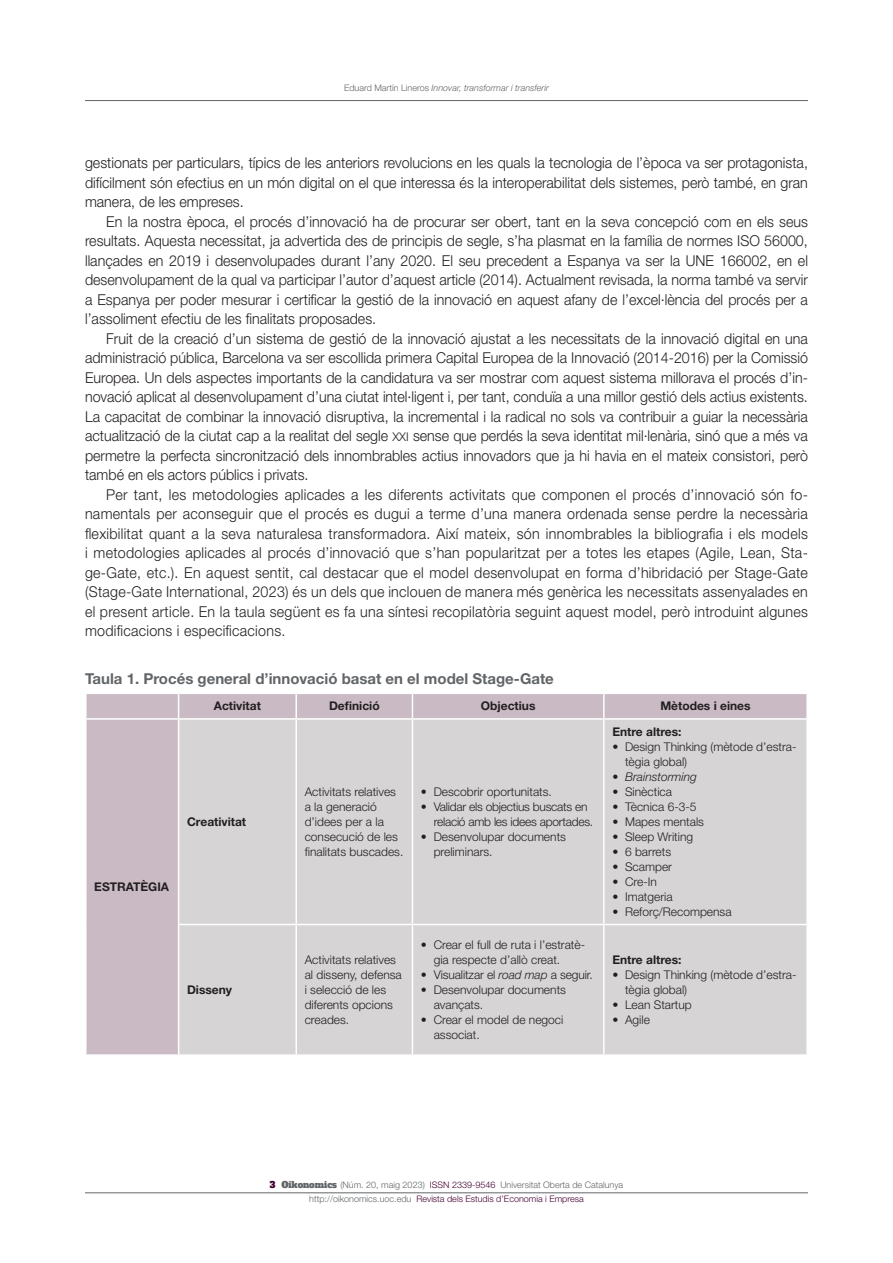
<style>
.page{position:relative;width:893px;height:1263px;background:#fff}
.page>*{position:absolute;margin:0;border:0;box-sizing:border-box;transform-origin:0 0}
._02_texto_base{font:300 15px/19.5px "Helvetica Neue LT Std";color:#231f20;text-align:justify;scale:.95 1}
.titulo_figures_taule{font:700 15px "Helvetica Neue LT Std";color:#626568}
.table_txt{font:300 12px/15px "Helvetica Neue LT Std";color:#231f20}
.table_h1{font:700 12px "Helvetica Neue LT Std";color:#231f20}
.table_txt-2{font:300 12px/15px "Helvetica Neue LT Std";letter-spacing:-.02em;color:#231f20}
.table_txt-3{font:700 12px "Helvetica Neue LT Std";color:#231f20}
.t1{font:italic 300 12px "Helvetica Neue LT Std";color:#231f20}
.t2{font:300 9px/13.6px "Helvetica Neue LT Std";color:#626568;text-align:center}
.t3{font:italic 300 9px "Helvetica Neue LT Std";color:#626568}
.s1{font-style:normal}
.s2{font-size:12px}
.s3{font-style:italic}
.s4{font-family:"Alfa Slab One";font-weight:400;color:#460132}
.s5{font-family:"Alfa Slab One";font-weight:400}
.s6{color:#460132}
</style>
<div class="page">
<hr style="left:85px;top:100px;width:723px;height:1px;background:#626568">
<hr style="left:85px;top:1192px;width:723px;height:1px;background:#626568">
<div style="left:87px;top:694px;width:719px;height:360px;background:#c9bac4"></div>
<div style="left:179px;top:720px;width:627px;height:334px;background:#d6d4d4"></div>
<hr style="left:295px;top:694px;width:2px;height:24px;background:#fff">
<svg style="left:412px;top:694px;width:1px;height:24px"></svg>
<hr style="left:603px;top:694px;width:2px;height:24px;background:#fff">
<hr style="left:295px;top:720px;width:2px;height:204px;background:#fff">
<hr style="left:412px;top:720px;width:1px;height:204px;background:#fff">
<hr style="left:603px;top:720px;width:2px;height:204px;background:#fff">
<hr style="left:295px;top:925px;width:2px;height:129px;background:#fff">
<hr style="left:412px;top:925px;width:1px;height:129px;background:#fff">
<hr style="left:603px;top:925px;width:2px;height:129px;background:#fff">
<hr style="left:85px;top:718px;width:94px;height:2px;background:#fff">
<svg style="left:178px;top:694px;width:1px;height:24px"></svg>
<hr style="left:179px;top:718px;width:117px;height:2px;background:#fff">
<hr style="left:296px;top:718px;width:116px;height:2px;background:#fff">
<hr style="left:412px;top:718px;width:192px;height:2px;background:#fff">
<hr style="left:604px;top:718px;width:204px;height:2px;background:#fff">
<hr style="left:178px;top:924px;width:118px;height:1px;background:#fff">
<hr style="left:296px;top:924px;width:116px;height:1px;background:#fff">
<hr style="left:412px;top:924px;width:192px;height:1px;background:#fff">
<hr style="left:604px;top:924px;width:204px;height:1px;background:#fff">
<hr style="left:178px;top:720px;width:1px;height:204px;background:#fff">
<hr style="left:178px;top:925px;width:1px;height:129px;background:#fff">
<p class="t3" style="left:344px;top:82px;width:206px"><span class="s1">Eduard Martín Lineros</span> Innovar, transformar i transferir</p>
<p class="_02_texto_base" style="left:85px;top:153px;width:762px">gestionats per particulars, típics de les anteriors revolucions en les quals la tecnologia de l’època va ser protagonista, difícilment són efectius en un món digital on el que interessa és la interoperabilitat dels sistemes, però també, en gran manera, de les empreses.</p>
<p class="_02_texto_base" style="left:85px;top:211px;width:762px;text-indent:21px">En la nostra època, el procés d’innovació ha de procurar ser obert, tant en la seva concepció com en els seus resultats. Aquesta necessitat, ja advertida des de principis de segle, s’ha plasmat en la família de normes ISO 56000, llançades en 2019 i desenvolupades durant l’any 2020. El seu precedent a Espanya va ser la UNE 166002, en el desenvolupament de la qual va participar l’autor d’aquest article (2014). Actualment revisada, la norma també va servir a Espanya per poder mesurar i certificar la gestió de la innovació en aquest afany de l’excel·lència del procés per a l’assoliment efectiu de les finalitats proposades.</p>
<p class="_02_texto_base" style="left:85px;top:328px;width:762px;text-indent:21px">Fruit de la creació d’un sistema de gestió de la innovació ajustat a les necessitats de la innovació digital en una administració pública, Barcelona va ser escollida primera Capital Europea de la Innovació (2014-2016) per la Comissió Europea. Un dels aspectes importants de la candidatura va ser mostrar com aquest sistema millorava el procés d’in&shy;novació aplicat al desenvolupament d’una ciutat intel·ligent i, per tant, conduïa a una millor gestió dels actius existents.<br>La capacitat de combinar la innovació disruptiva, la incremental i la radical no sols va contribuir a guiar la necessària actualització de la ciutat cap a la realitat del segle <span class="s2">XXI</span> sense que perdés la seva identitat mil·lenària, sinó que a més va permetre la perfecta sincronització dels innombrables actius innovadors que ja hi havia en el mateix consistori, però també en els actors públics i privats.</p>
<p class="_02_texto_base" style="left:85px;top:484px;width:762px;text-indent:21px">Per tant, les metodologies aplicades a les diferents activitats que componen el procés d’innovació són fo&shy;namentals per aconseguir que el procés es dugui a terme d’una manera ordenada sense perdre la necessària flexibilitat quant a la seva naturalesa transformadora. Així mateix, són innombrables la bibliografia i els models i metodologies aplicades al procés d’innovació que s’han popularitzat per a totes les etapes (Agile, Lean, Sta&shy;ge-Gate, etc.). En aquest sentit, cal destacar que el model desenvolupat en forma d’hibridació per Stage-Gate (Stage-Gate International, 2023) és un dels que inclouen de manera més genèrica les necessitats assenyalades en el present article. En la taula següent es fa una síntesi recopilatòria seguint aquest model, però introduint algunes modificacions i especificacions.</p>
<p class="titulo_figures_taule" style="left:85px;top:669px;width:470px">Taula 1. Procés general d’innovació basat en el model Stage-Gate</p>
<p class="table_h1" style="left:214px;top:699px;width:49px">Activitat</p>
<p class="table_h1" style="left:329px;top:699px;width:52px">Definició</p>
<p class="table_h1" style="left:481px;top:699px;width:56px">Objectius</p>
<p class="table_h1" style="left:660px;top:699px;width:92px">Mètodes i eines</p>
<p class="table_txt-3" style="left:187px;top:814px;width:61px">Creativitat</p>
<p class="table_h1" style="left:94px;top:879px;width:76px">ESTRATÈGIA</p>
<p class="table_txt-3" style="left:187px;top:982px;width:47px">Disseny</p>
<p class="table_txt" style="left:305px;top:784px;width:100px">Activitats relatives a la generació d’idees per a la consecució de les finalitats buscades.</p>
<p class="table_txt" style="left:421px;top:784px;width:132px">• Descobrir oportunitats.</p>
<p class="table_txt-2" style="left:434px;top:799px;width:161px;text-indent:-13px">• Validar els objectius buscats en relació amb les idees aportades.</p>
<p class="table_txt" style="left:434px;top:829px;width:134px;text-indent:-13px">• Desenvolupar documents preliminars.</p>
<p class="table_txt" style="left:305px;top:952px;width:99px">Activitats relatives al disseny, defensa i selecció de les diferents opcions creades.</p>
<p class="table_txt" style="left:434px;top:937px;width:153px;text-indent:-13px">• Crear el full de ruta i l’estratè&shy;gia respecte d’allò creat.</p>
<p class="table_txt" style="left:421px;top:967px;width:173px">• Visualitzar el <span class="s3">road map</span> a seguir.</p>
<p class="table_txt" style="left:434px;top:982px;width:134px;text-indent:-13px">• Desenvolupar documents avançats.</p>
<p class="table_txt" style="left:434px;top:1012px;width:131px;text-indent:-13px">• Crear el model de negoci associat.</p>
<p class="table_h1" style="left:612px;top:724px;width:71px">Entre altres:</p>
<p class="table_txt" style="left:625px;top:739px;width:173px;text-indent:-13px">• Design Thinking (mètode d’estra&shy;tègia global)</p>
<p class="t1" style="left:612px;top:769px;width:86px"><span class="s1">•</span> Brainstorming</p>
<p class="table_txt" style="left:612px;top:784px;width:61px">• Sinèctica</p>
<p class="table_txt" style="left:612px;top:799px;width:86px">• Tècnica 6-3-5</p>
<p class="table_txt" style="left:612px;top:814px;width:93px">• Mapes mentals</p>
<p class="table_txt" style="left:612px;top:829px;width:82px">• Sleep Writing</p>
<p class="table_txt" style="left:612px;top:844px;width:60px">• 6 barrets</p>
<p class="table_txt" style="left:612px;top:859px;width:61px">• Scamper</p>
<p class="table_txt" style="left:612px;top:874px;width:46px">• Cre-In</p>
<p class="table_txt" style="left:612px;top:889px;width:62px">• Imatgeria</p>
<p class="table_txt" style="left:612px;top:904px;width:121px">• Reforç/Recompensa</p>
<p class="table_h1" style="left:612px;top:952px;width:71px">Entre altres:</p>
<p class="table_txt" style="left:625px;top:967px;width:173px;text-indent:-13px">• Design Thinking (mètode d’estra&shy;tègia global)</p>
<p class="table_txt" style="left:612px;top:997px;width:81px">• Lean Startup</p>
<p class="table_txt" style="left:612px;top:1012px;width:39px">• Agile</p>
<p class="t2" style="left:270px;top:1178px;width:355px"><span class="s4">3</span> <span class="s5">Oikonomics</span> (Núm. 20, maig 2023) <span class="s6">ISSN 2339-9546</span> Universitat Oberta de Catalunya http://oikonomics.uoc.edu <span class="s6">Revista dels Estudis d’Economia i Empresa</span></p>
</div>
